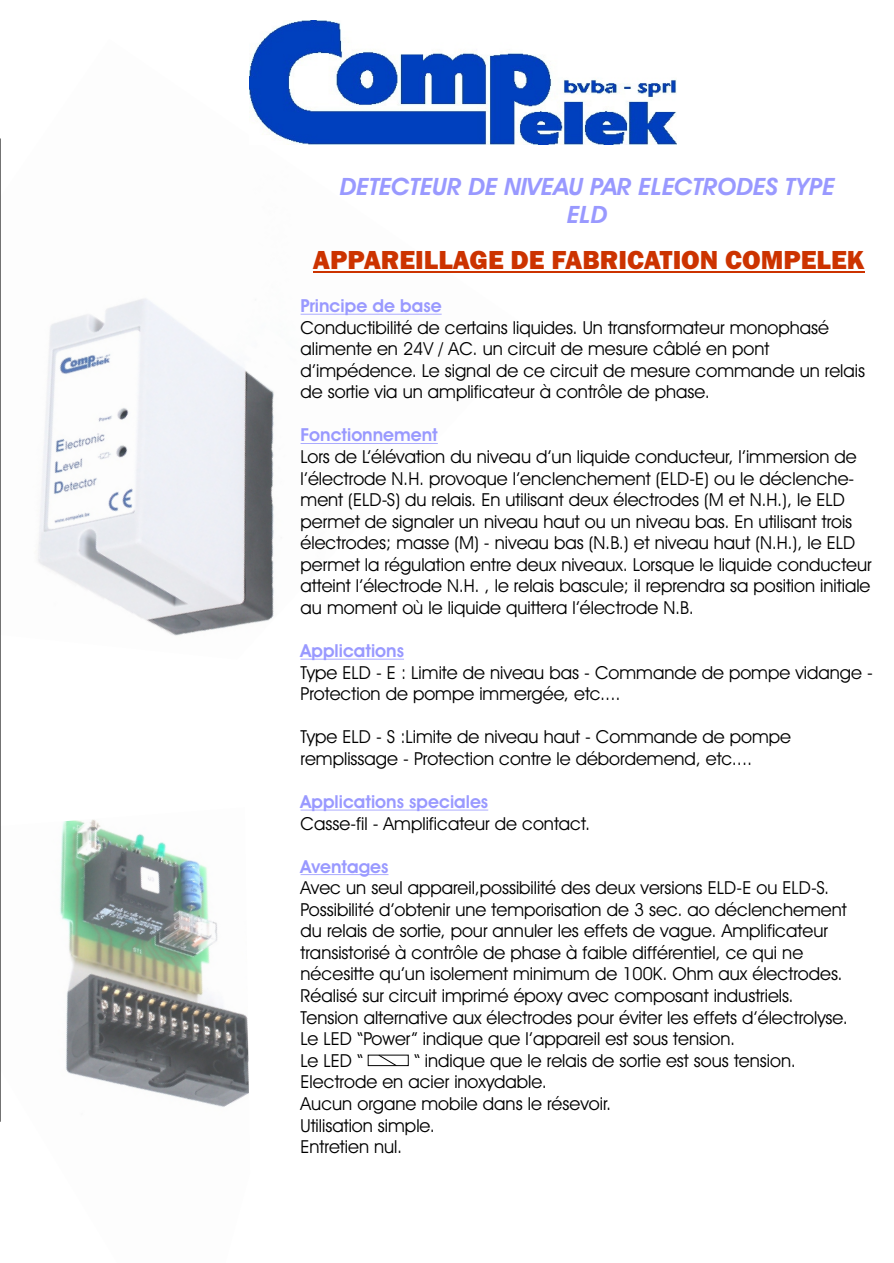
<style>
.page{position:relative;width:894px;height:1263px;background:#fff}
.page>*{position:absolute;margin:0;border:0;box-sizing:border-box;transform-origin:0 0}
.t1{font:800 27px "Franklin Gothic";color:#c30}
.t2{font:italic 700 24px/28.7px "Avant Garde Bk BT";color:#99f;text-align:center}
.t3{font:18px/21.6px "Avant Garde Bk BT";color:#000}
.t4{font:700 18px "Avant Garde Bk BT";color:#99f}
</style>
<div class="page">
<img style="left:60px;top:819px;width:189px;height:288px">
<img style="left:38px;top:298px;width:404px;height:362px">
<img style="left:249px;top:21px;width:428px;height:124px">
<hr style="left:301px;top:314px;width:141px;height:1px;background:#99f">
<hr style="left:301px;top:443px;width:137px;height:1px;background:#99f">
<hr style="left:301px;top:659px;width:103px;height:1px;background:#99f">
<hr style="left:301px;top:810px;width:187px;height:1px;background:#99f">
<hr style="left:301px;top:874px;width:88px;height:1px;background:#99f">
<hr style="left:313px;top:271px;width:552px;height:2px;background:#c30">
<hr style="left:0;top:138px;width:1px;height:984px;background:#000">
<div style="left:368px;top:1055px;width:40px;height:11px;border:1px solid #000"></div>
<svg style="left:378px;top:1055px;width:19px;height:11px"></svg>
<h2 class="t2" style="left:340px;top:174px;width:496px">DETECTEUR DE NIVEAU PAR ELECTRODES TYPE<br>ELD</h2>
<h1 class="t1" style="left:313px;top:250px;width:553px">APPAREILLAGE DE FABRICATION COMPELEK</h1>
<p class="t4" style="left:301px;top:298px;width:143px">Principe de base</p>
<p class="t3" style="left:301px;top:318px;width:566px">Conductibilité de certains liquides. Un transformateur monophasé alimente en 24V / AC. un circuit de mesure câblé en pont d’impédence. Le signal de ce circuit de mesure commande un relais de sortie via un amplificateur à contrôle de phase.</p>
<p class="t4" style="left:301px;top:428px;width:139px">Fonctionnement</p>
<p class="t3" style="left:301px;top:448px;width:573px">Lors de L’élévation du niveau d’un liquide conducteur, l’immersion de l’électrode N.H. provoque l’enclenchement (ELD-E) ou le déclenche&shy;ment (ELD-S) du relais. En utilisant deux électrodes (M et N.H.), le ELD permet de signaler un niveau haut ou un niveau bas. En utilisant trois électrodes; masse (M) - niveau bas (N.B.) et niveau haut (N.H.), le ELD permet la régulation entre deux niveaux. Lorsque le liquide conducteur atteint l’électrode N.H. , le relais bascule; il reprendra sa position initiale au moment où le liquide quittera l’électrode N.B.</p>
<p class="t4" style="left:301px;top:643px;width:105px">Applications</p>
<p class="t3" style="left:301px;top:663px;width:574px">Type ELD - E : Limite de niveau bas - Commande de pompe vidange -<br>Protection de pompe immergée, etc....</p>
<p class="t3" style="left:301px;top:728px;width:492px">Type ELD - S :Limite de niveau haut - Commande de pompe remplissage - Protection contre le débordemend, etc....</p>
<p class="t4" style="left:301px;top:794px;width:189px">Applications speciales</p>
<p class="t3" style="left:301px;top:814px;width:291px">Casse-fil - Amplificateur de contact.</p>
<p class="t4" style="left:301px;top:859px;width:89px">Aventages</p>
<p class="t3" style="left:301px;top:879px;width:549px">Avec un seul appareil,possibilité des deux versions ELD-E ou ELD-S.<br>Possibilité d’obtenir une temporisation de 3 sec. ao déclenchement du relais de sortie, pour annuler les effets de vague. Amplificateur transistorisé à contrôle de phase à faible différentiel, ce qui ne nécesitte qu’un isolement minimum de 100K. Ohm aux électrodes.<br>Réalisé sur circuit imprimé époxy avec composant industriels.<br>Tension alternative aux électrodes pour éviter les effets d’électrolyse.<br>Le LED “Power” indique que l’appareil est sous tension.<br>Le LED “</p>
<p class="t3" style="left:301px;top:1051px;width:497px;text-indent:113px">“ indique que le relais de sortie est sous tension.<br>Electrode en acier inoxydable.<br>Aucun organe mobile dans le résevoir.<br>Utilisation simple.<br>Entretien nul.</p>
</div>
